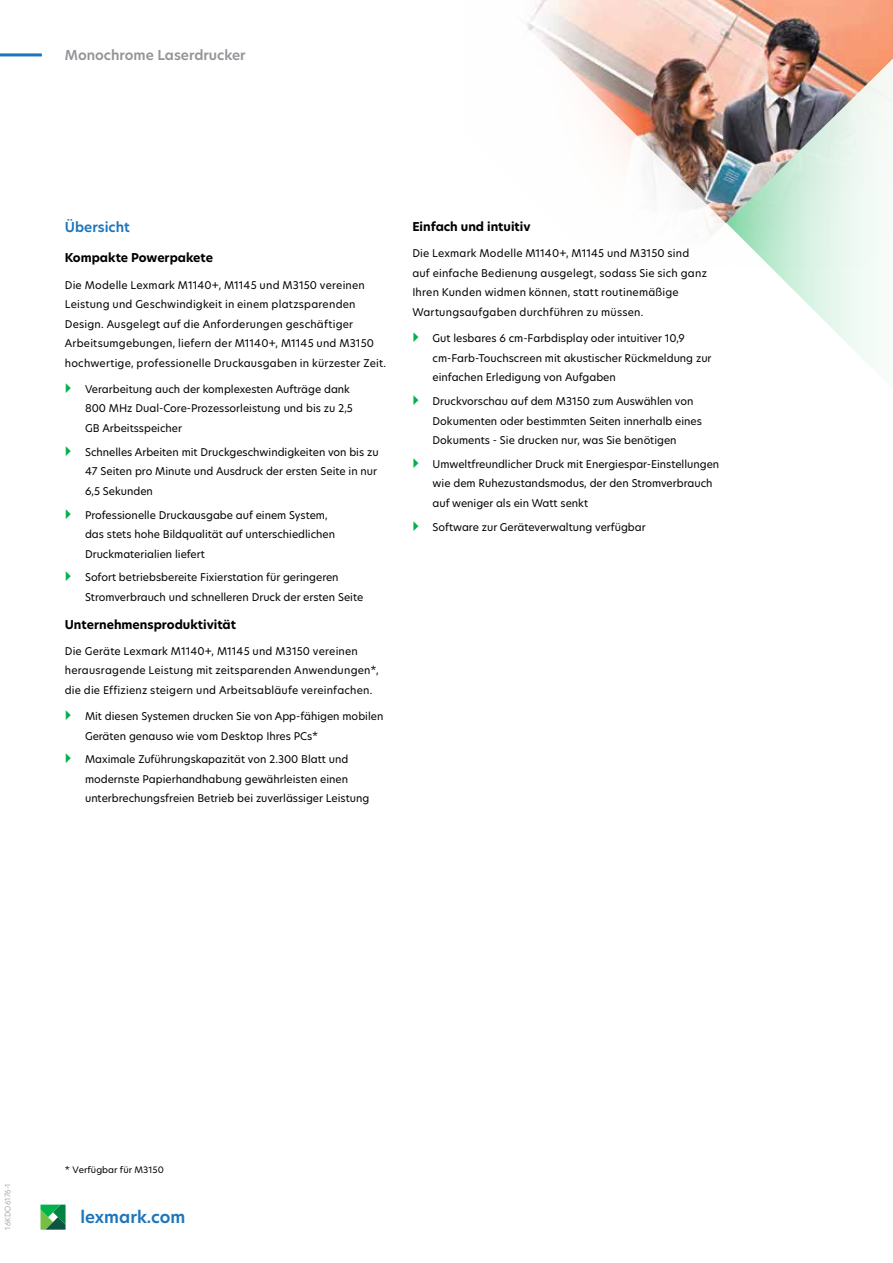
<style>
.page{position:relative;width:893px;height:1263px;background:#fff}
.page>*{position:absolute;margin:0;border:0;box-sizing:border-box;transform-origin:0 0}
.t1{font:600 16.5px "TP Hero";color:#1c75bc}
.t2{font:600 13.5px "TP Hero";color:#939598}
.t3{font:600 13.5px "TP Hero";color:#1c75bc}
.t4{font:700 12px "TP Hero";color:#000}
.t5{font:10.5px/19.5px "TP Hero";color:#000}
.t6{font:10.5px/19.5px "TP Hero";letter-spacing:.02em;color:#000}
.t7{font:8.7px "TP Hero";color:#000}
.t8{font:300 7.5px "TP Hero";color:#939598}
</style>
<div class="page">
<svg style="left:40px;top:1204px;width:26px;height:26px"></svg>
<hr style="left:0;top:53px;width:42px;height:3px;background:#1c75bc">
<img style="left:527px;top:0;width:366px;height:233px">
<img style="left:726px;top:43px;width:167px;height:327px">
<p class="t2" style="left:65px;top:46px;width:182px">Monochrome Laserdrucker</p>
<p class="t3" style="left:65px;top:218px;width:67px">Übersicht</p>
<p class="t4" style="left:65px;top:250px;width:150px">Kompakte Powerpakete</p>
<p class="t6" style="left:65px;top:275px;width:323px">Die Modelle Lexmark M1140+, M1145 und M3150 vereinen Leistung und Geschwindigkeit in einem platzsparenden Design. Ausgelegt auf die Anforderungen geschäftiger Arbeitsumgebungen, liefern der M1140+, M1145 und M3150 hochwertige, professionelle Druckausgaben in kürzester Zeit.</p>
<p class="t5" style="left:85px;top:379px;width:269px">Verarbeitung auch der komplexesten Aufträge dank<br>800 MHz Dual-Core-Prozessorleistung und bis zu 2,5<br>GB Arbeitsspeicher</p>
<p class="t5" style="left:85px;top:442px;width:295px">Schnelles Arbeiten mit Druckgeschwindigkeiten von bis zu<br>47 Seiten pro Minute und Ausdruck der ersten Seite in nur<br>6,5 Sekunden</p>
<p class="t5" style="left:85px;top:505px;width:252px">Professionelle Druckausgabe auf einem System, das stets hohe Bildqualität auf unterschiedlichen<br>Druckmaterialien liefert</p>
<p class="t5" style="left:85px;top:568px;width:280px">Sofort betriebsbereite Fixierstation für geringeren<br>Stromverbrauch und schnelleren Druck der ersten Seite</p>
<p class="t4" style="left:65px;top:616px;width:173px">Unternehmensproduktivität</p>
<p class="t6" style="left:65px;top:641px;width:315px">Die Geräte Lexmark M1140+, M1145 und M3150 vereinen herausragende Leistung mit zeitsparenden Anwendungen*, die die Effizienz steigern und Arbeitsabläufe vereinfachen.</p>
<p class="t5" style="left:85px;top:706px;width:300px">Mit diesen Systemen drucken Sie von App-fähigen mobilen<br>Geräten genauso wie vom Desktop Ihres PCs*</p>
<p class="t5" style="left:85px;top:749px;width:286px">Maximale Zuführungskapazität von 2.300 Blatt und modernste Papierhandhabung gewährleisten einen unterbrechungsfreien Betrieb bei zuverlässiger Leistung</p>
<p class="t4" style="left:412px;top:219px;width:120px">Einfach und intuitiv</p>
<p class="t6" style="left:412px;top:244px;width:296px">Die Lexmark Modelle M1140+, M1145 und M3150 sind auf einfache Bedienung ausgelegt, sodass Sie sich ganz Ihren Kunden widmen können, statt routinemäßige Wartungsaufgaben durchführen zu müssen.</p>
<p class="t5" style="left:433px;top:328px;width:280px">Gut lesbares 6 cm-Farbdisplay oder intuitiver 10,9 cm-Farb-Touchscreen mit akustischer Rückmeldung zur einfachen Erledigung von Aufgaben</p>
<p class="t5" style="left:433px;top:391px;width:271px">Druckvorschau auf dem M3150 zum Auswählen von<br>Dokumenten oder bestimmten Seiten innerhalb eines<br>Dokuments - Sie drucken nur, was Sie benötigen</p>
<p class="t5" style="left:433px;top:454px;width:288px">Umweltfreundlicher Druck mit Energiespar-Einstellungen wie dem Ruhezustandsmodus, der den Stromverbrauch auf weniger als ein Watt senkt</p>
<p class="t5" style="left:433px;top:517px;width:215px">Software zur Geräteverwaltung verfügbar</p>
<p class="t8" style="left:3px;top:1230px;width:48px;rotate:-90deg">16KDO6176-1</p>
<p class="t7" style="left:65px;top:1164px;width:101px">* Verfügbar für M3150</p>
<h1 class="t1" style="left:80px;top:1206px;width:106px">lexmark.com</h1>
</div>
